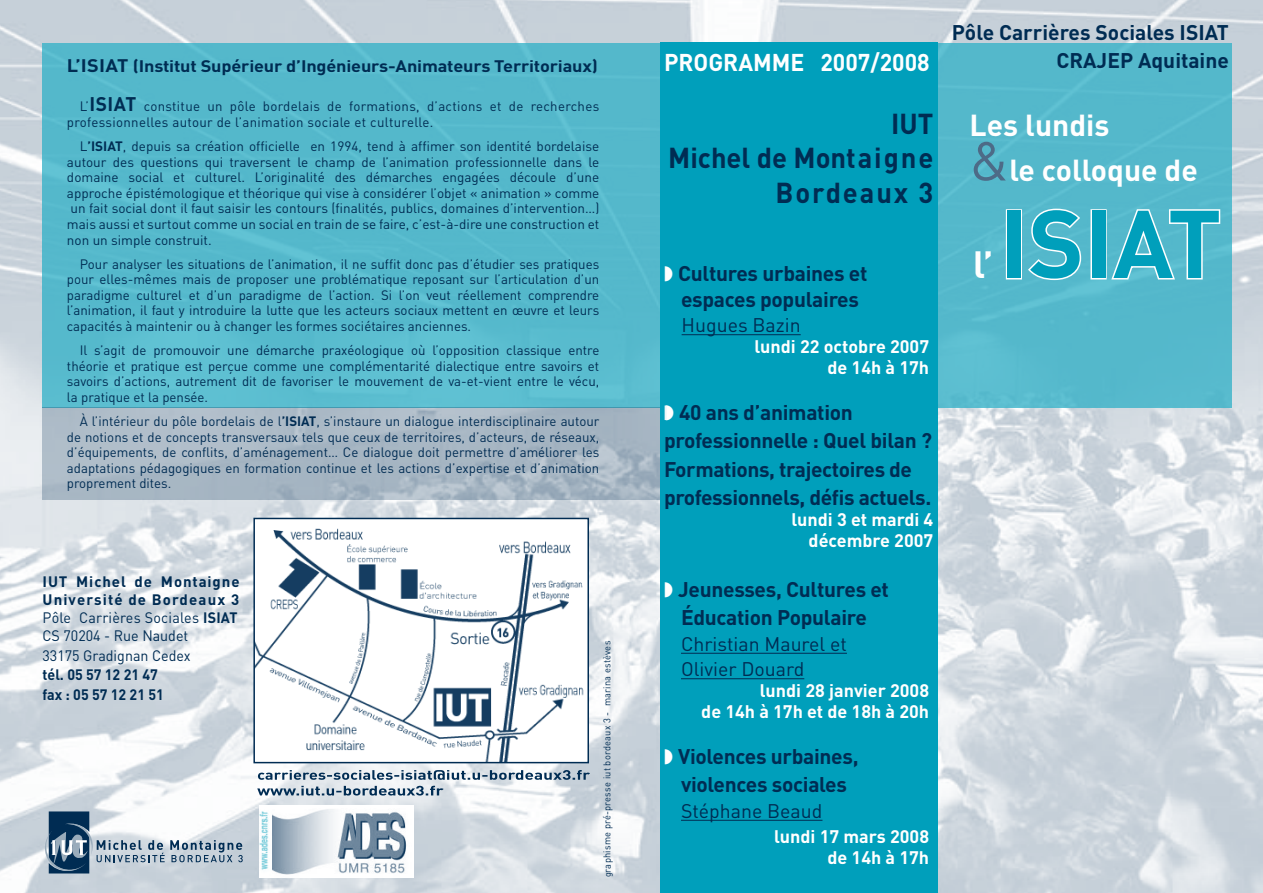
<style>
.page{position:relative;width:1263px;height:893px;background:#fff}
.page>*{position:absolute;margin:0;border:0;box-sizing:border-box;transform-origin:0 0}
.t1{font:700 94.5px "DIN";color:#009fbb}
.t2{font:700 37.5px "DIN";color:#fff}
.t3{font:700 30px/45px "DIN";color:#fff}
.t4{font:700 28.5px/34.5px "DIN";letter-spacing:.04em;color:#002c53;text-align:right;scale:.96 1}
.t5{font:700 24px "DIN";color:#fff;scale:.96 1}
.t6{font:700 21px/28.5px "DIN";letter-spacing:-.015em;color:#002c53}
.t7{font:19.5px/25.5px "DIN";color:#002c53}
.t8{font:700 18px/21px "DIN";color:#fff;text-align:right}
.t9{font:700 16.5px "DIN";letter-spacing:-.01em;color:#002c53;scale:1.1 1}
.t10{font:700 15px/18px "DIN";letter-spacing:.06em;color:#002c53}
.t11{font:700 15px/19.5px "DIN";color:#002c53;scale:.95 1}
.t12{font:15px "DIN";color:#002c53;scale:.95 1}
.t13{font:13.5px/15.6px "DIN";color:#002c53;text-align:justify}
.t14{font:13.5px/15.6px "DIN";letter-spacing:.025em;color:#002c53}
.t15{font:9.75px "DIN";letter-spacing:.025em;color:#002c53;scale:.95 1}
.s1{font-size:18px}
.s2{font-weight:700;font-size:19.5px}
.s3{font-weight:700}
.s4{font-weight:400}
.s5{font-size:9px}
.s6{font-weight:400;font-size:54px;color:#4d6b87}
</style>
<div class="page">
<img style="left:0;top:0;width:1263px;height:893px">
<div style="left:43px;top:43px;width:1189px;height:364px;background:#54b8cb"></div>
<svg style="left:43px;top:811px;width:200px;height:62px"></svg>
<svg style="left:43px;top:407px;width:617px;height:93px;background:#a7b7c4"></svg>
<div style="left:660px;top:43px;width:278px;height:850px;background:#009fbb"></div>
<hr style="left:682px;top:334px;width:119px;height:1px;background:#002c53">
<hr style="left:681px;top:653px;width:166px;height:1px;background:#002c53">
<hr style="left:681px;top:678px;width:123px;height:1px;background:#002c53">
<hr style="left:681px;top:820px;width:141px;height:1px;background:#002c53">
<img style="left:256px;top:524px;width:330px;height:236px">
<div style="left:253px;top:518px;width:336px;height:245px;border:2px solid #002c53"></div>
<div style="left:1006px;top:209px;width:16px;height:70px;border:3px solid #fff"></div>
<svg style="left:1028px;top:207px;width:54px;height:74px"></svg>
<div style="left:1090px;top:209px;width:17px;height:70px;border:3px solid #fff"></div>
<svg style="left:1109px;top:209px;width:113px;height:73px"></svg>
<img style="left:272px;top:806px;width:141px;height:72px">
<img style="left:259px;top:806px;width:13px;height:72px">
<svg style="left:258px;top:770px;width:332px;height:10px"></svg>
<svg style="left:257px;top:786px;width:187px;height:9px;background:#92a5b5"></svg>
<p class="t9" style="left:67px;top:55px;width:484px"><span class="s1">L’ISIAT</span> (Institut Supérieur d’Ingénieurs-Animateurs Territoriaux)</p>
<p class="t14" style="left:67px;top:98px;width:534px;text-indent:13px">L’<span class="s2">ISIAT</span> constitue un pôle bordelais de formations, d’actions et de recherches professionnelles autour de l’animation sociale et culturelle.</p>
<p class="t13" style="left:67px;top:138px;width:534px;text-indent:13px">L<span class="s3">’ISIAT</span>, depuis sa création officielle en 1994, tend à affimer son identité bordelaise autour des questions qui traversent le champ de l’animation professionnelle dans le domaine social et culturel. L’originalité des démarches engagées découle d’une approche épistémologique et théorique qui vise à considérer l’objet « animation » comme un fait social dont il faut saisir les contours (finalités, publics, domaines d’intervention…) mais aussi et surtout comme un social en train de se faire, c’est-à-dire une construction et non un simple construit.</p>
<p class="t13" style="left:67px;top:256px;width:534px;text-indent:13px">Pour analyser les situations de l’animation, il ne suffit donc pas d’étudier ses pratiques pour elles-mêmes mais de proposer une problématique reposant sur l’articulation d’un paradigme culturel et d’un paradigme de l’action. Si l’on veut réellement comprendre l’animation, il faut y introduire la lutte que les acteurs sociaux mettent en œuvre et leurs capacités à maintenir ou à changer les formes sociétaires anciennes.</p>
<p class="t13" style="left:67px;top:342px;width:534px;text-indent:13px">Il s’agit de promouvoir une démarche praxéologique où l’opposition classique entre théorie et pratique est perçue comme une complémentarité dialectique entre savoirs et savoirs d’actions, autrement dit de favoriser le mouvement de va-et-vient entre le vécu, la pratique et la pensée.</p>
<p class="t13" style="left:67px;top:413px;width:534px;text-indent:13px">À l’intérieur du pôle bordelais de l<span class="s3">’ISIAT</span>, s’instaure un dialogue interdisciplinaire autour de notions et de concepts transversaux tels que ceux de territoires, d’acteurs, de réseaux, d’équipements, de conflits, d’aménagement… Ce dialogue doit permettre d’améliorer les adaptations pédagogiques en formation continue et les actions d’expertise et d’animation proprement dites.</p>
<p class="t10" style="left:43px;top:572px;width:199px">IUT Michel de Montaigne<br>Université de Bordeaux 3<br><span class="s4">Pôle Carrières Sociales</span> ISIAT<br><span class="s4">CS 70204 - Rue Naudet</span></p>
<p class="t12" style="left:43px;top:646px;width:157px">33175 Gradignan Cedex</p>
<p class="t11" style="left:43px;top:664px;width:129px">tél. 05 57 12 21 47 fax : 05 57 12 21 51</p>
<p class="t15" style="left:601px;top:877px;width:251px;rotate:-90deg"><span class="s5">g</span>raphisme pré-presse iut bordeaux 3 - marina estèves</p>
<h3 class="t5" style="left:664px;top:47px;width:278px">PROGRAMME 2007/2008</h3>
<h3 class="t4" style="left:668px;top:105px;width:278px">IUT<br>Michel de Montaigne<br>Bordeaux 3</h3>
<h3 class="t6" style="left:678px;top:260px;width:191px;line-height:25.5px">Cultures urbaines et espaces populaires</h3>
<h3 class="t7" style="left:682px;top:312px;width:121px">Hugues Bazin</h3>
<h3 class="t8" style="left:754px;top:335px;width:176px">lundi 22 octobre 2007 de 14h à 17h</h3>
<h3 class="t6" style="left:664px;top:397px;width:270px;text-indent:15px">40 ans d’animation professionnelle : Quel bilan ?<br>Formations, trajectoires de professionnels, défis actuels.</h3>
<h3 class="t8" style="left:791px;top:508px;width:144px">lundi 3 et mardi 4 décembre 2007</h3>
<h3 class="t6" style="left:678px;top:574px;width:212px">Jeunesses, Cultures et<br>Éducation Populaire</h3>
<h3 class="t7" style="left:681px;top:630px;width:167px">Christian Maurel et<br>Olivier Douard</h3>
<h3 class="t8" style="left:701px;top:679px;width:229px">lundi 28 janvier 2008<br>de 14h à 17h et de 18h à 20h</h3>
<h3 class="t6" style="left:678px;top:741px;width:182px">Violences urbaines, violences sociales</h3>
<h3 class="t7" style="left:681px;top:797px;width:143px">Stéphane Beaud</h3>
<h3 class="t8" style="left:774px;top:825px;width:157px">lundi 17 mars 2008 de 14h à 17h</h3>
<h3 class="t6" style="left:952px;top:17px;width:279px;text-align:right">Pôle Carrières Sociales ISIAT<br>CRAJEP Aquitaine</h3>
<h3 class="t3" style="left:969px;top:101px;width:230px">Les lundis<br><span class="s6">&amp;</span>le colloque de</h3>
<h2 class="t2" style="left:973px;top:240px;width:22px">l’</h2>
<h1 class="t1" style="left:999px;top:182px;width:224px">ISIAT</h1>
</div>
